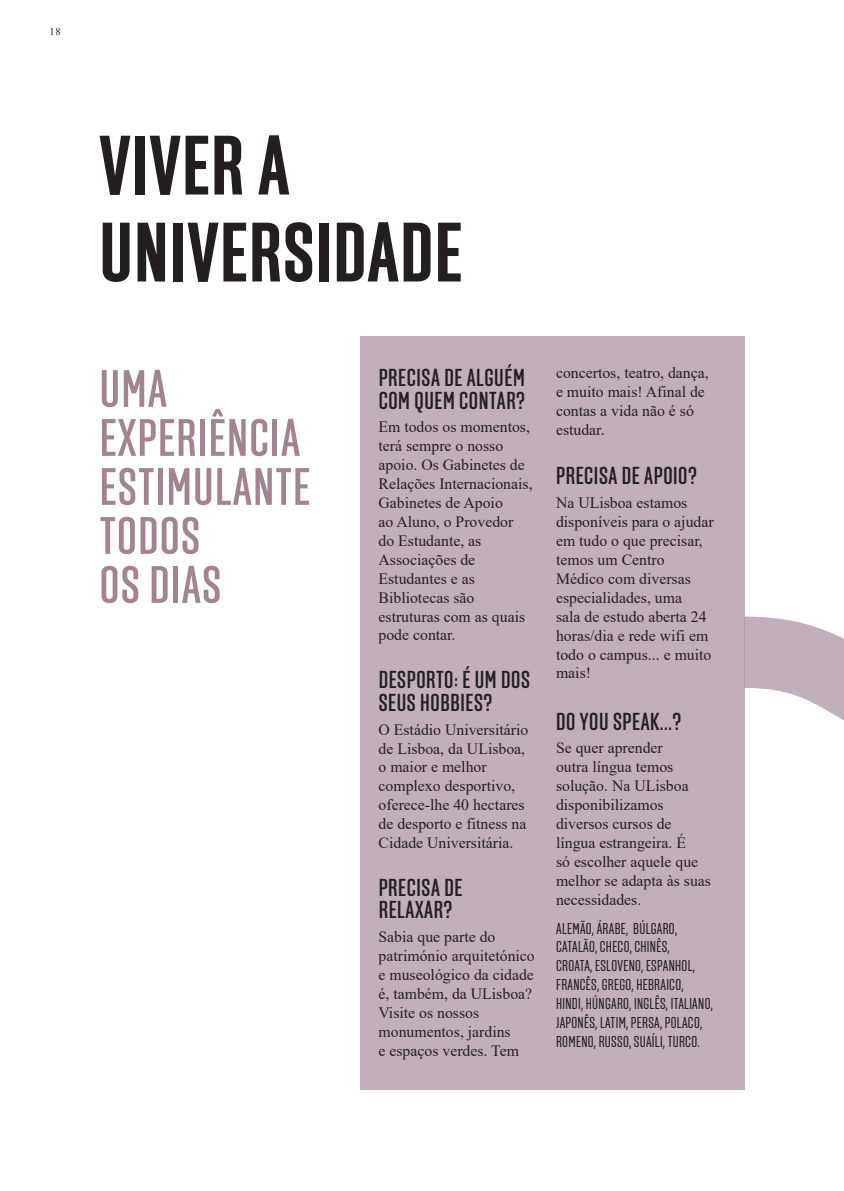
<style>
.page{position:relative;width:844px;height:1191px;background:#fff}
.page>*{position:absolute;margin:0;border:0;box-sizing:border-box;transform-origin:0 0}
.t1{font:700 84px/87px "Solido Compressed";letter-spacing:.015em;color:#231f20}
.t2{font:500 52.5px/49px "Solido Compressed";letter-spacing:.025em;color:#a28490}
.t3{font:500 24.5px/22.8px "Solido Compressed";letter-spacing:.025em;color:#231f20}
.t4{font:15.75px/18.9px "Times New Roman";color:#231f20}
.t5{font:15.75px/18.9px "Solido Compressed";letter-spacing:.02em;color:#231f20}
.t6{font:10.5px "Times New Roman";color:#231f20}
</style>
<div class="page">
<svg style="left:744px;top:616px;width:99px;height:135px"></svg>
<div style="left:360px;top:336px;width:384px;height:753px;background:#c1b0bc"></div>
<p class="t6" style="left:50px;top:24px;width:13px">18</p>
<h1 class="t1" style="left:99px;top:126px;width:364px">VIVER A<br>UNIVERSIDADE</h1>
<h2 class="t2" style="left:99px;top:366px;width:212px">UMA<br>EXPERIÊNCIA<br>ESTIMULANTE<br>TODOS<br>OS DIAS</h2>
<h3 class="t3" style="left:378px;top:367px;width:148px">PRECISA DE ALGUÉM<br>COM QUEM CONTAR?</h3>
<p class="t4" style="left:378px;top:417px;width:155px">Em todos os momentos, terá sempre o nosso apoio. Os Gabinetes de<br>Relações Internacionais,<br>Gabinetes de Apoio<br>ao Aluno, o Provedor do Estudante, as<br>Associações de<br>Estudantes e as<br>Bibliotecas são estruturas com as quais pode contar.</p>
<h3 class="t3" style="left:378px;top:669px;width:153px">DESPORTO: É UM DOS<br>SEUS HOBBIES?</h3>
<p class="t4" style="left:378px;top:719px;width:151px">O Estádio Universitário de Lisboa, da ULisboa, o maior e melhor complexo desportivo, oferece-lhe 40 hectares de desporto e fitness na<br>Cidade Universitária.</p>
<h3 class="t3" style="left:378px;top:877px;width:85px">PRECISA DE<br>RELAXAR?</h3>
<p class="t4" style="left:378px;top:927px;width:158px">Sabia que parte do património arquitetónico e museológico da cidade é, também, da ULisboa?<br>Visite os nossos monumentos, jardins<br>e espaços verdes. Tem</p>
<p class="t4" style="left:556px;top:363px;width:154px">concertos, teatro, dança, e muito mais! Afinal de contas a vida não é só estudar.</p>
<h3 class="t3" style="left:556px;top:466px;width:142px">PRECISA DE APOIO?</h3>
<p class="t4" style="left:556px;top:493px;width:159px">Na ULisboa estamos disponíveis para o ajudar em tudo o que precisar, temos um Centro<br>Médico com diversas especialidades, uma<br>sala de estudo aberta 24 horas/dia e rede wifi em todo o campus... e muito mais!</p>
<h3 class="t3" style="left:556px;top:711px;width:127px">DO YOU SPEAK…?</h3>
<p class="t4" style="left:556px;top:738px;width:156px">Se quer aprender<br>outra língua temos solução. Na ULisboa disponibilizamos diversos cursos de língua estrangeira. É<br>só escolher aquele que melhor se adapta às suas necessidades.</p>
<p class="t5" style="left:556px;top:919px;width:158px">ALEMÃO, ÁRABE, BÚLGARO,<br>CATALÃO, CHECO, CHINÊS,<br>CROATA, ESLOVENO, ESPANHOL,<br>FRANCÊS, GREGO, HEBRAICO,<br>HINDI, HÚNGARO, INGLÊS, ITALIANO,<br>JAPONÊS, LATIM, PERSA, POLACO,<br>ROMENO, RUSSO, SUAÍLI, TURCO.</p>
</div>
